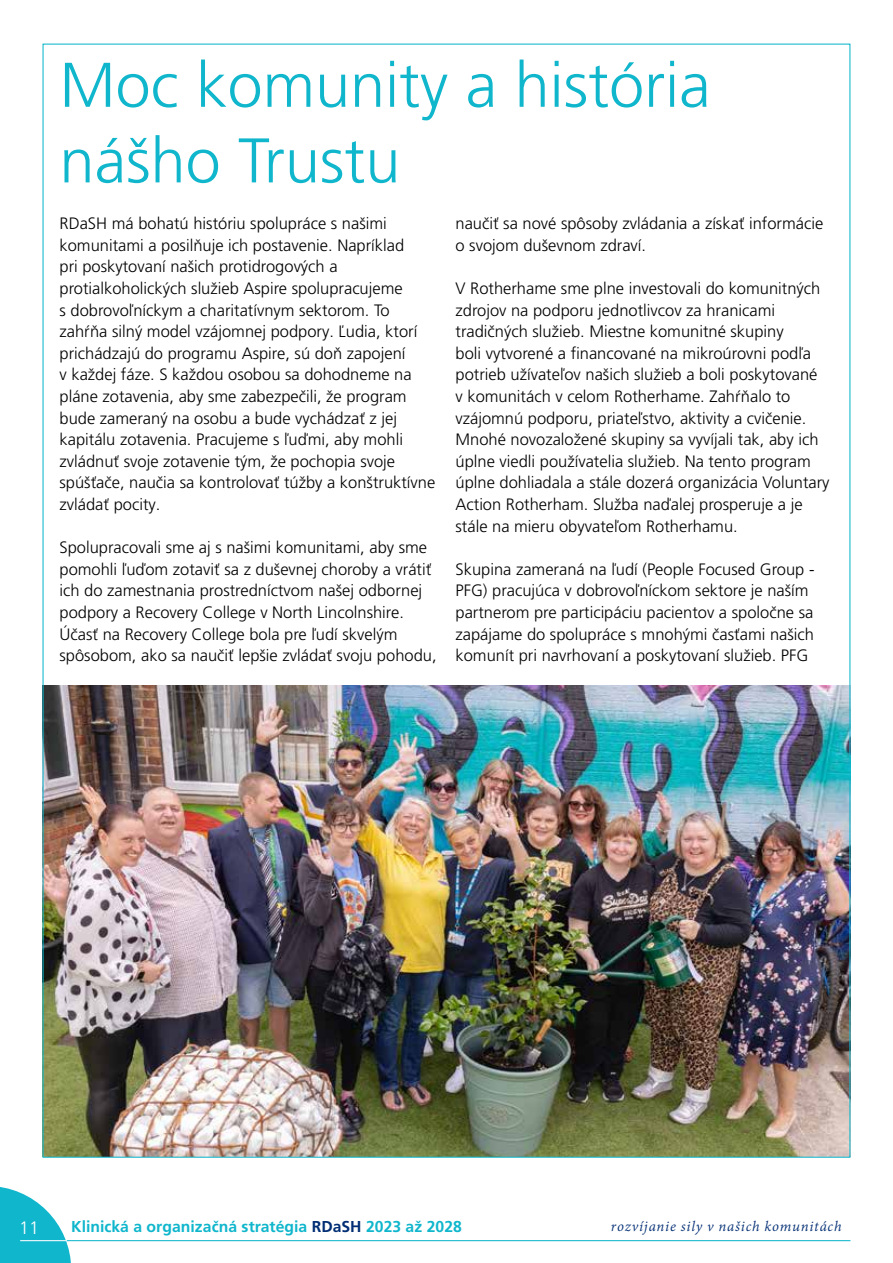
<style>
.page{position:relative;width:893px;height:1263px;background:#fff}
.page>*{position:absolute;margin:0;border:0;box-sizing:border-box;transform-origin:0 0}
.t1{font:300 63px/75.6px "Frutiger LT Pro";color:#0fb6cc}
.t2{font:300 18px "Frutiger LT Pro";color:#fff}
.t3{font:300 16.5px/21.6px "Frutiger LT Pro";color:#000}
.t4{font:700 15.75px "Frutiger LT Pro";color:#0fb6cc}
.t5{font:italic 15.75px "Adobe Devanagari";letter-spacing:.05em;color:#002d74}
.s1{color:#002d74}
</style>
<div class="page">
<img style="left:45px;top:685px;width:803px;height:471px">
<hr style="left:20px;top:1240px;width:830px;height:1px;background:#0fb6cc">
<svg style="left:0;top:1187px;width:71px;height:76px"></svg>
<hr style="left:20px;top:1240px;width:47px;height:1px;background:#fff">
<h1 class="t1" style="left:60px;top:48px;width:653px">Moc komunity a história nášho Trustu</h1>
<p class="t3" style="left:60px;top:213px;width:377px">RDaSH má bohatú históriu spolupráce s našimi komunitami a posilňuje ich postavenie. Napríklad<br>pri poskytovaní našich protidrogových a protialkoholických služieb Aspire spolupracujeme<br>s dobrovoľníckym a charitatívnym sektorom. To zahŕňa silný model vzájomnej podpory. Ľudia, ktorí prichádzajú do programu Aspire, sú doň zapojení<br>v každej fáze. S každou osobou sa dohodneme na pláne zotavenia, aby sme zabezpečili, že program bude zameraný na osobu a bude vychádzať z jej kapitálu zotavenia. Pracujeme s ľuďmi, aby mohli zvládnuť svoje zotavenie tým, že pochopia svoje spúšťače, naučia sa kontrolovať túžby a konštruktívne zvládať pocity.</p>
<p class="t3" style="left:60px;top:537px;width:379px">Spolupracovali sme aj s našimi komunitami, aby sme pomohli ľuďom zotaviť sa z duševnej choroby a vrátiť ich do zamestnania prostredníctvom našej odbornej podpory a Recovery College v North Lincolnshire.<br>Účasť na Recovery College bola pre ľudí skvelým spôsobom, ako sa naučiť lepšie zvládať svoju pohodu,</p>
<p class="t3" style="left:455px;top:213px;width:369px">naučiť sa nové spôsoby zvládania a získať informácie o svojom duševnom zdraví.</p>
<p class="t3" style="left:455px;top:278px;width:376px">V Rotherhame sme plne investovali do komunitných zdrojov na podporu jednotlivcov za hranicami tradičných služieb. Miestne komunitné skupiny<br>boli vytvorené a financované na mikroúrovni podľa potrieb užívateľov našich služieb a boli poskytované<br>v komunitách v celom Rotherhame. Zahŕňalo to vzájomnú podporu, priateľstvo, aktivity a cvičenie.<br>Mnohé novozaložené skupiny sa vyvíjali tak, aby ich úplne viedli používatelia služieb. Na tento program úplne dohliadala a stále dozerá organizácia Voluntary Action Rotherham. Služba naďalej prosperuje a je stále na mieru obyvateľom Rotherhamu.</p>
<p class="t3" style="left:455px;top:558px;width:360px">Skupina zameraná na ľudí (People Focused Group - PFG) pracujúca v dobrovoľníckom sektore je naším partnerom pre participáciu pacientov a spoločne sa zapájame do spolupráce s mnohými časťami našich komunít pri navrhovaní a poskytovaní služieb. PFG</p>
<p class="t2" style="left:19px;top:1217px;width:22px">11</p>
<p class="t4" style="left:71px;top:1217px;width:392px">Klinická a organizačná stratégia <span class="s1">RDaSH</span> 2023 až 2028</p>
<p class="t5" style="left:611px;top:1217px;width:232px">rozvíjanie sily v našich komunitách</p>
</div>
